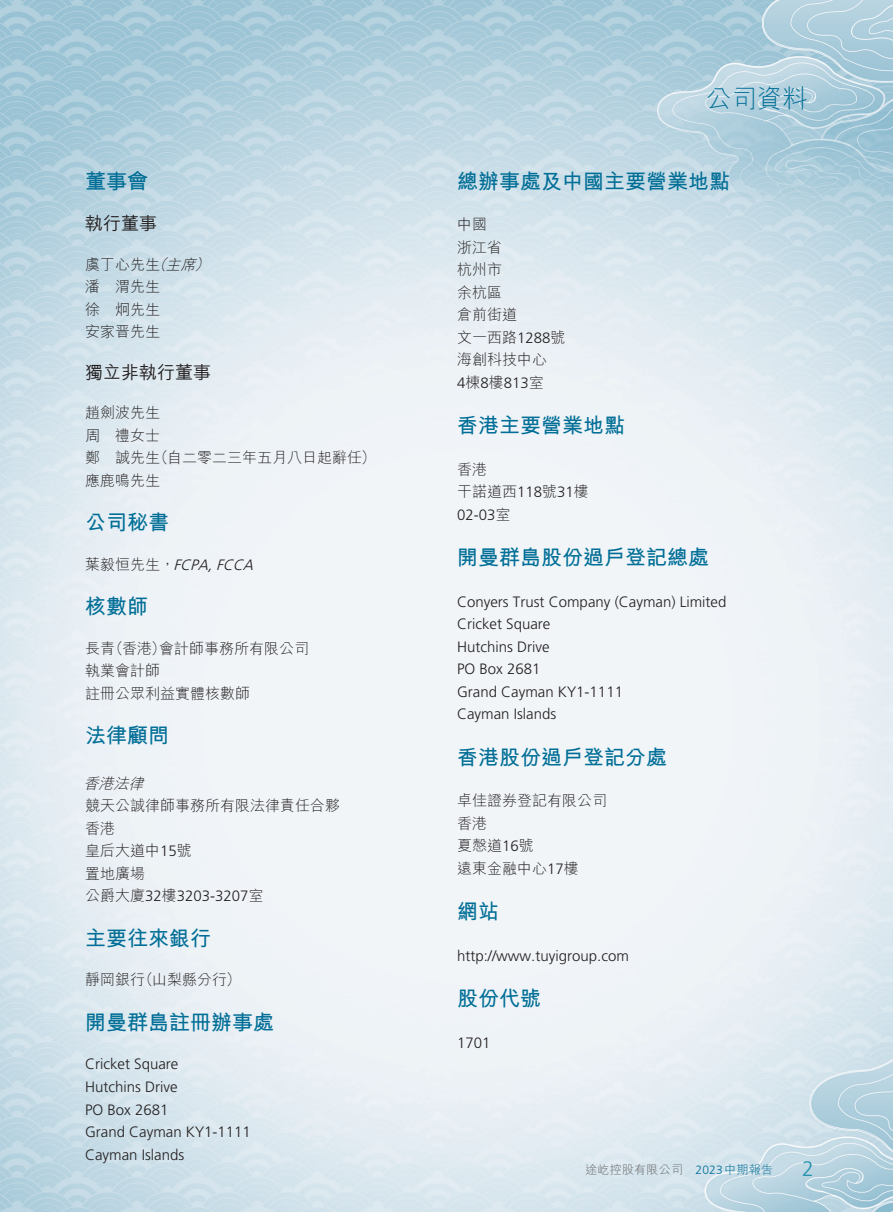
<style>
.page{position:relative;width:893px;height:1212px;background:#fff}
.page>*{position:absolute;margin:0;border:0;box-sizing:border-box;transform-origin:0 0}
.t1{font:300 25.5px "M Hei HK";color:#006e96}
.t2{font:700 21px "M Hei HK";color:#006e96}
.t3{font:300 21px "Frutiger LT Std";color:#2491b0}
.t4{font:500 18px "M Hei HK";color:#231f20}
.t5{font:300 15px/22.5px "Frutiger LT Std";color:#231f20}
.t6{font:300 15px/22.5px "M Hei HK";color:#231f20}
.t7{font:italic 300 15px "M Hei HK";color:#231f20}
.t8{font:italic 300 15px "Frutiger LT Std";color:#231f20}
.t9{font:300 12px "Frutiger LT Std";color:#006e96}
.t10{font:300 12px "M Hei HK";letter-spacing:.02em;color:#636366}
.s1{font-style:italic}
.s2{font-family:"Frutiger LT Std";font-style:italic}
.s3{font-family:"Frutiger LT Std"}
.s4{font-family:"M Hei HK"}
</style>
<div class="page">
<img style="left:0;top:0;width:893px;height:1212px">
<h2 class="t2" style="left:85px;top:166px;width:64px">董事會</h2>
<p class="t4" style="left:85px;top:210px;width:73px">執行董事</p>
<p class="t6" style="left:85px;top:253px;width:117px">虞丁心先生<span class="s1">主席</span></p>
<p class="t7" style="left:152px;top:254px;width:22px">（</p>
<p class="t7" style="left:194px;top:254px;width:22px">(</p>
<p class="t6" style="left:85px;top:275px;width:76px;text-align:justify">潘　渭先生徐　炯先生安家晋先生</p>
<p class="t4" style="left:85px;top:359px;width:127px">獨立非執行董事</p>
<p class="t6" style="left:85px;top:401px;width:76px">趙劍波先生</p>
<p class="t6" style="left:85px;top:424px;width:76px">周　禮女士</p>
<p class="t6" style="left:153px;top:446px;width:224px">（自二零二三年五月八日起辭任(</p>
<p class="t6" style="left:85px;top:446px;width:76px">鄭　誠先生應鹿鳴先生</p>
<h2 class="t2" style="left:85px;top:507px;width:85px">公司秘書</h2>
<p class="t6" style="left:85px;top:553px;width:129px">葉毅恒先生， <span class="s2">FCPA</span></p>
<h2 class="t2" style="left:85px;top:591px;width:64px">核數師</h2>
<p class="t6" style="left:159px;top:637px;width:151px">會計師事務所有限公司</p>
<p class="t8" style="left:208px;top:556px;width:51px">, FCCA</p>
<p class="t6" style="left:108px;top:637px;width:59px">（香港）</p>
<p class="t6" style="left:85px;top:637px;width:166px">長青<br>執業會計師<br>註冊公眾利益實體核數師</p>
<h2 class="t2" style="left:85px;top:720px;width:85px">法律顧問</h2>
<p class="t7" style="left:83px;top:773px;width:67px">香港法律</p>
<p class="t6" style="left:85px;top:794px;width:256px">競天公誠律師事務所有限法律責任合夥香港<br>皇后大道中<span class="s3">15</span>號<br>置地廣場</p>
<p class="t5" style="left:85px;top:885px;width:180px"><span class="s4">公爵大廈</span>32<span class="s4">樓</span>3203-3207<span class="s4">室</span></p>
<h2 class="t2" style="left:85px;top:923px;width:127px">主要往來銀行</h2>
<p class="t6" style="left:138px;top:968px;width:104px">（山梨縣分行(</p>
<p class="t6" style="left:85px;top:968px;width:61px">靜岡銀行</p>
<h2 class="t2" style="left:85px;top:1007px;width:190px">開曼群島註冊辦事處</h2>
<p class="t5" style="left:85px;top:1053px;width:167px">Cricket Square<br>Hutchins Drive<br>PO Box 2681<br>Grand Cayman KY1-1111<br>Cayman Islands</p>
<h1 class="t1" style="left:706px;top:81px;width:103px">公司資料</h1>
<h2 class="t2" style="left:457px;top:166px;width:274px">總辦事處及中國主要營業地點</h2>
<p class="t6" style="left:457px;top:213px;width:110px">中國<br>浙江省<br>杭州市<br>余杭區<br>倉前街道<br>文一西路<span class="s3">1288</span>號海創科技中心</p>
<p class="t5" style="left:457px;top:371px;width:88px"><span class="s4">棟</span>4 <span class="s4">樓</span>8 813<span class="s4">室</span></p>
<h2 class="t2" style="left:457px;top:410px;width:169px">香港主要營業地點</h2>
<p class="t6" style="left:457px;top:457px;width:133px">香港<br>干諾道西<span class="s3">118</span>號<span class="s3">31</span>樓</p>
<p class="t5" style="left:457px;top:503px;width:55px">02-03<span class="s4">室</span></p>
<h2 class="t2" style="left:457px;top:542px;width:253px">開曼群島股份過戶登記總處</h2>
<p class="t5" style="left:457px;top:590px;width:271px">Conyers Trust Company (Cayman) Limited<br>Cricket Square<br>Hutchins Drive<br>PO Box 2681<br>Grand Cayman KY1-1111<br>Cayman Islands</p>
<h2 class="t2" style="left:457px;top:742px;width:211px">香港股份過戶登記分處</h2>
<p class="t6" style="left:457px;top:789px;width:151px">卓佳證券登記有限公司香港<br>夏愨道<span class="s3">16</span>號<br>遠東金融中心<span class="s3">17</span>樓</p>
<h2 class="t2" style="left:457px;top:896px;width:43px">網站</h2>
<p class="t5" style="left:457px;top:944px;width:173px">http://www.tuyigroup.com</p>
<h2 class="t2" style="left:457px;top:983px;width:85px">股份代號</h2>
<p class="t5" style="left:457px;top:1031px;width:35px">1701</p>
<p class="t10" style="left:585px;top:1161px;width:99px">途屹控股有限公司</p>
<p class="t9" style="left:695px;top:1162px;width:79px">2023<span class="s4">中期報告</span></p>
<h2 class="t3" style="left:802px;top:1157px;width:13px">2</h2>
</div>
